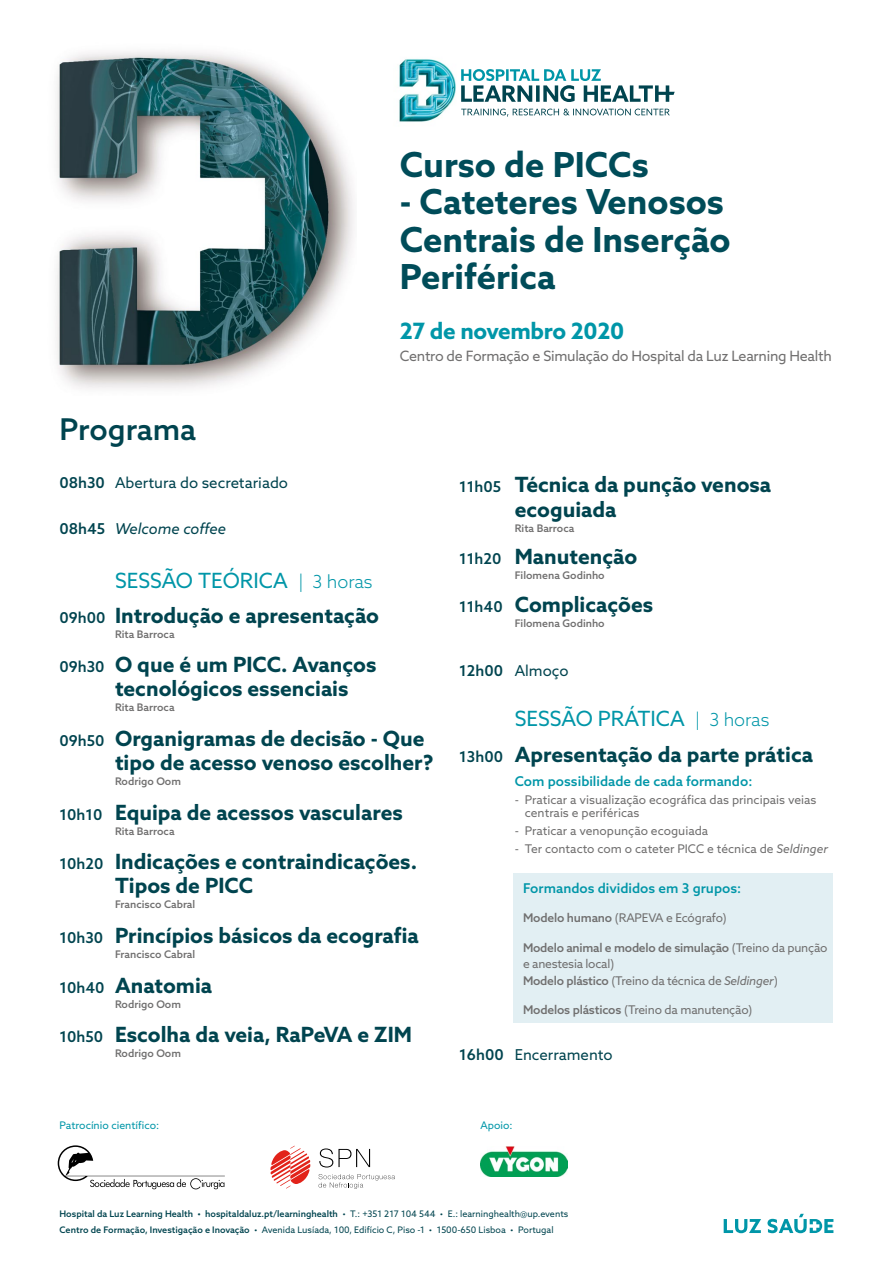
<style>
.page{position:relative;width:893px;height:1263px;background:#fff}
.page>*{position:absolute;margin:0;border:0;box-sizing:border-box;transform-origin:0 0}
.t1{font:700 34.5px/37.5px "Azo Sans";color:#004c59}
.t2{font:500 30px "Azo Sans";color:#00444f}
.t3{font:700 22.5px "Azo Sans";letter-spacing:-.015em;color:#0096a8}
.t4{font:700 21px/24px "Azo Sans";color:#00444f}
.t5{font:15px "Azo Sans";color:#00444f}
.t6{font:italic 15px "Azo Sans";color:#00444f}
.t7{font:14.25px "Azo Sans";letter-spacing:-.02em;color:#706f6f}
.t8{font:500 13.5px "Azo Sans";color:#0096a8}
.t9{font:12px/13.5px "Azo Sans";color:#706f6f}
.t10{font:12px/16.5px "Azo Sans";letter-spacing:-.02em;color:#706f6f}
.t11{font:500 10.5px "Azo Sans";color:#706f6f}
.t12{font:10.5px "Azo Sans";color:#0096a8}
.t13{font:9px/16.2px "Azo Sans";color:#00444f}
.s1{font-weight:500}
.s2{font-weight:500;font-style:normal}
.s3{font-weight:400;color:#0096a8}
.s4{font-weight:300;font-size:18px;color:#0096a8}
.s5{font-weight:500;font-size:15px}
.s6{font-style:italic}
</style>
<div class="page">
<svg style="left:724px;top:1214px;width:109px;height:19px"></svg>
<img style="left:399px;top:59px;width:67px;height:63px">
<svg style="left:461px;top:69px;width:214px;height:33px"></svg>
<svg style="left:461px;top:109px;width:209px;height:8px"></svg>
<img style="left:56px;top:51px;width:298px;height:338px">
<div style="left:513px;top:873px;width:320px;height:150px;background:#e2eff3"></div>
<svg style="left:58px;top:1145px;width:167px;height:44px"></svg>
<svg style="left:270px;top:1146px;width:40px;height:42px"></svg>
<svg style="left:319px;top:1174px;width:76px;height:15px"></svg>
<svg style="left:319px;top:1148px;width:51px;height:19px"></svg>
<img style="left:480px;top:1146px;width:87px;height:30px">
<h1 class="t1" style="left:400px;top:145px;width:251px">Curso de PICCs</h1>
<h1 class="t1" style="left:400px;top:183px;width:332px">- Cateteres Venosos<br>Centrais de Inserção<br>Periférica</h1>
<h2 class="t2" style="left:60px;top:409px;width:138px">Programa</h2>
<p class="t3" style="left:400px;top:316px;width:226px">27 de novembro 2020</p>
<p class="t7" style="left:400px;top:346px;width:434px">Centro de Formação e Simulação do Hospital da Luz Learning Health</p>
<p class="t5" style="left:60px;top:473px;width:230px"><span class="s1">08h30</span> Abertura do secretariado</p>
<p class="t6" style="left:60px;top:519px;width:168px"><span class="s2">08h45</span> Welcome coffee</p>
<p class="t4" style="left:60px;top:563px;width:321px;line-height:34.7px;text-indent:56px"><span class="s3">SESSÃO TEÓRICA</span> <span class="s4">| 3 horas<br></span><span class="s5">09h00</span> Introdução e apresentação</p>
<p class="t11" style="left:115px;top:627px;width:61px">Rita Barroca</p>
<p class="t4" style="left:115px;top:652px;width:263px;text-indent:-55px"><span class="s5">09h30</span> O que é um PICC. Avanços tecnológicos essenciais</p>
<p class="t11" style="left:115px;top:701px;width:61px">Rita Barroca</p>
<p class="t4" style="left:115px;top:726px;width:320px;text-indent:-55px"><span class="s5">09h50</span> Organigramas de decisão - Que tipo de acesso venoso escolher?</p>
<p class="t11" style="left:115px;top:774px;width:67px">Rodrigo Oom</p>
<p class="t4" style="left:60px;top:800px;width:345px"><span class="s5">10h10</span> Equipa de acessos vasculares</p>
<p class="t11" style="left:115px;top:824px;width:61px">Rita Barroca</p>
<p class="t4" style="left:115px;top:849px;width:304px;text-indent:-55px"><span class="s5">10h20</span> Indicações e contraindicações.<br>Tipos de PICC</p>
<p class="t11" style="left:115px;top:898px;width:82px">Francisco Cabral</p>
<p class="t4" style="left:60px;top:923px;width:361px"><span class="s5">10h30</span> Princípios básicos da ecografia</p>
<p class="t11" style="left:115px;top:947px;width:82px">Francisco Cabral</p>
<p class="t4" style="left:60px;top:973px;width:154px"><span class="s5">10h40</span> Anatomia</p>
<p class="t11" style="left:115px;top:997px;width:67px">Rodrigo Oom</p>
<p class="t4" style="left:60px;top:1022px;width:354px"><span class="s5">10h50</span> Escolha da veia, RaPeVA e ZIM</p>
<p class="t11" style="left:115px;top:1046px;width:67px">Rodrigo Oom</p>
<p class="t4" style="left:515px;top:473px;width:258px;text-indent:-56px"><span class="s5">11h05</span> Técnica da punção venosa ecoguiada</p>
<p class="t11" style="left:515px;top:521px;width:61px">Rita Barroca</p>
<p class="t4" style="left:459px;top:544px;width:180px"><span class="s5">11h20</span> Manutenção</p>
<p class="t11" style="left:515px;top:568px;width:91px">Filomena Godinho</p>
<p class="t4" style="left:459px;top:592px;width:195px"><span class="s5">11h40</span> Complicações</p>
<p class="t11" style="left:515px;top:616px;width:91px">Filomena Godinho</p>
<p class="t5" style="left:459px;top:661px;width:111px"><span class="s1">12h00</span> Almoço</p>
<p class="t4" style="left:459px;top:699px;width:355px;line-height:36.8px;text-align:center"><span class="s3">SESSÃO PRÁTICA</span> <span class="s4">| 3 horas<br></span><span class="s5">13h00</span> Apresentação da parte prática</p>
<p class="t8" style="left:515px;top:772px;width:239px">Com possibilidade de cada formando:</p>
<p class="t9" style="left:525px;top:792px;width:293px;text-indent:-10px">- Praticar a visualização ecográfica das principais veias centrais e periféricas</p>
<p class="t9" style="left:515px;top:824px;width:195px">- Praticar a venopunção ecoguiada</p>
<p class="t9" style="left:515px;top:841px;width:315px">- Ter contacto com o cateter PICC e técnica de <span class="s6">Seldinger</span></p>
<p class="t8" style="left:523px;top:879px;width:220px">Formandos divididos em 3 grupos:</p>
<p class="t9" style="left:523px;top:911px;width:205px"><span class="s1">Modelo humano</span> (RAPEVA e Ecógrafo)</p>
<p class="t10" style="left:523px;top:939px;width:306px"><span class="s1">Modelo animal e modelo de simulação</span> (Treino da punção e anestesia local)<br><span class="s1">Modelo plástico</span> (Treino da técnica de <span class="s6">Seldinger</span>)</p>
<p class="t9" style="left:523px;top:1003px;width:231px"><span class="s1">Modelos plásticos</span> (Treino da manutenção)</p>
<p class="t5" style="left:459px;top:1045px;width:155px"><span class="s1">16h00</span> Encerramento</p>
<p class="t12" style="left:60px;top:1119px;width:101px">Patrocínio científico:</p>
<p class="t12" style="left:480px;top:1119px;width:34px">Apoio:</p>
<p class="t13" style="left:60px;top:1205px;width:510px"><span class="s1">Hospital da Luz Learning Health • hospitaldaluz.pt/learninghealth</span> • T.: +351 217 104 544 • E.: learninghealth@up.events<br><span class="s1">Centro de Formação, Investigação e Inovação</span> • Avenida Lusíada, 100, Edifício C, Piso -1 • 1500-650 Lisboa • Portugal</p>
</div>
